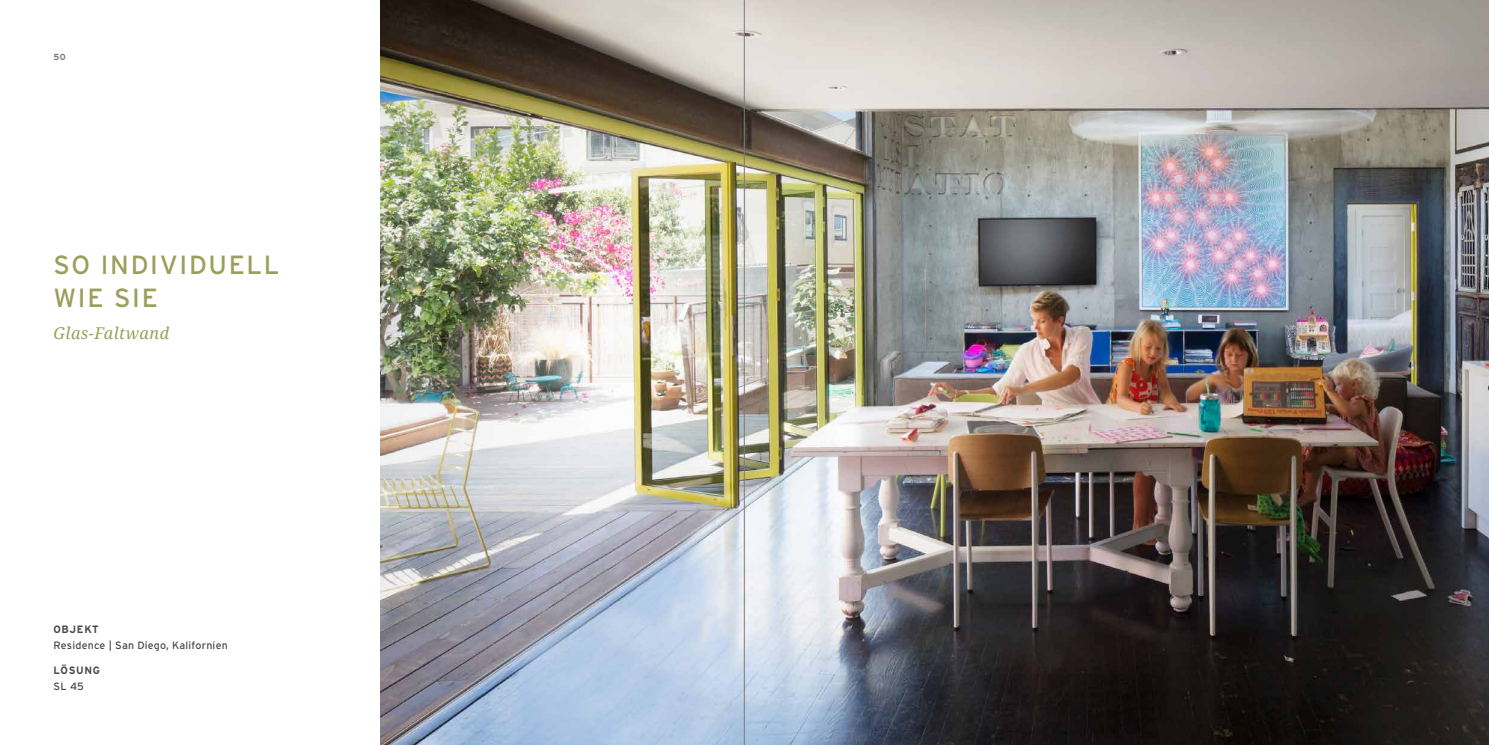
<style>
.page{position:relative;width:1489px;height:745px;background:#fff}
.page>*{position:absolute;margin:0;border:0;box-sizing:border-box;transform-origin:0 0}
.t1{font:26.25px/32.6px "Interstate";letter-spacing:.065em;color:#99a05c}
.t2{font:italic 16.25px "Droid Serif";letter-spacing:.03em;color:#99a05c}
.t3{font:10.62px "Interstate";letter-spacing:.02em;color:#494948}
.t4{font:700 10.62px "Interstate";letter-spacing:.065em;color:#494948}
.t5{font:700 8.75px "Interstate";color:#7b7b7a}
</style>
<div class="page">
<img style="left:380px;top:0;width:1108px;height:744px">
<hr style="left:744px;top:0;width:1px;height:744px;background:#7b7b7a">
<p class="t5" style="left:54px;top:51px;width:14px">50</p>
<h1 class="t1" style="left:54px;top:248px;width:227px">SO INDIVIDUELL<br>WIE SIE</h1>
<h2 class="t2" style="left:54px;top:324px;width:117px">Glas-Faltwand</h2>
<p class="t4" style="left:54px;top:622px;width:47px">OBJEKT</p>
<p class="t3" style="left:54px;top:638px;width:176px">Residence | San Diego, Kalifornien</p>
<p class="t4" style="left:54px;top:663px;width:48px">LÖSUNG</p>
<p class="t3" style="left:54px;top:679px;width:32px">SL 45</p>
</div>
